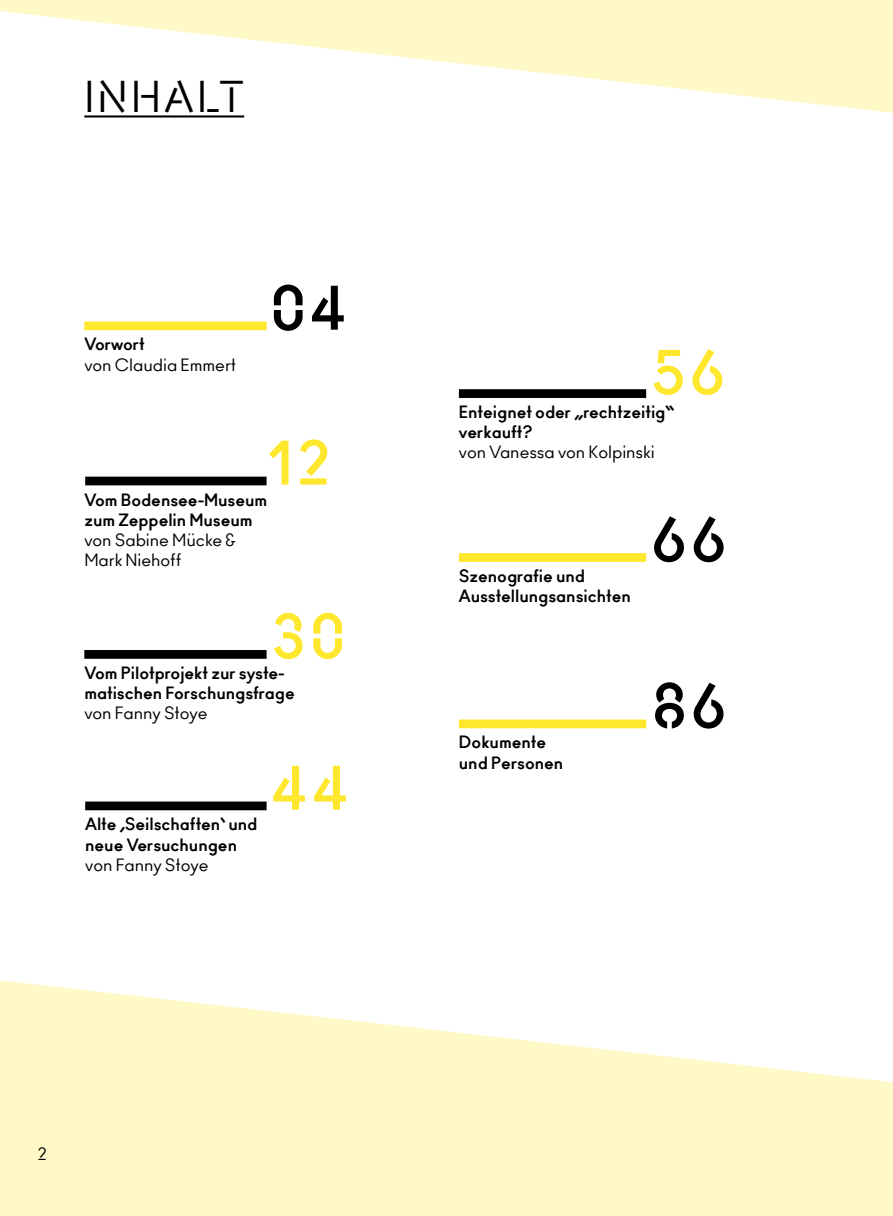
<style>
.page{position:relative;width:893px;height:1216px;background:#fff}
.page>*{position:absolute;margin:0;border:0;box-sizing:border-box;transform-origin:0 0}
.t1{font:700 58.62px "Ano Stencil";letter-spacing:.075em;color:#ffe72e}
.t2{font:700 58.62px "Ano Stencil";color:#000}
.t3{font:41.65px "Ano Stencil";letter-spacing:.065em;color:#000}
.t4{font:700 16.62px/20.1px "Ano";letter-spacing:-.005em;color:#000}
.t5{font:16.62px/20.1px "Ano";letter-spacing:-.005em;color:#000}
.t6{font:16.62px "Ano Stencil";color:#000}
</style>
<div class="page">
<svg style="left:0;top:980px;width:893px;height:235px;fill:#fff9c7"></svg>
<svg style="left:0;top:0;width:893px;height:113px;fill:#fff9c7"></svg>
<hr style="left:84px;top:115px;width:160px;height:2px;background:#000">
<div style="left:84px;top:321px;width:183px;height:9px;background:#ffe72e"></div>
<div style="left:85px;top:801px;width:182px;height:9px;background:#000"></div>
<div style="left:85px;top:476px;width:182px;height:9px;background:#000"></div>
<div style="left:459px;top:389px;width:187px;height:9px;background:#000"></div>
<div style="left:459px;top:719px;width:187px;height:9px;background:#ffe72e"></div>
<div style="left:84px;top:650px;width:183px;height:8px;background:#000"></div>
<div style="left:459px;top:553px;width:187px;height:9px;background:#ffe72e"></div>
<h2 class="t3" style="left:84px;top:70px;width:161px">INHALT</h2>
<p class="t4" style="left:84px;top:334px;width:62px">Vorwort</p>
<p class="t5" style="left:84px;top:355px;width:153px">von Claudia Emmert</p>
<h1 class="t2" style="left:271px;top:270px;width:77px">04</h1>
<h1 class="t1" style="left:265px;top:425px;width:66px">12</h1>
<p class="t4" style="left:84px;top:489px;width:185px">Vom Bodensee-Museum zum Zeppelin Museum</p>
<p class="t5" style="left:84px;top:530px;width:152px">von Sabine Mücke &amp;<br>Mark Niehoff</p>
<h1 class="t1" style="left:272px;top:599px;width:75px">30</h1>
<p class="t4" style="left:84px;top:663px;width:212px">Vom Pilotprojekt zur syste&shy;matischen Forschungsfrage</p>
<p class="t5" style="left:84px;top:703px;width:125px">von Fanny Stoye</p>
<p class="t4" style="left:85px;top:814px;width:174px">Alte ,Seilschaften‘ und neue Versuchungen</p>
<p class="t5" style="left:85px;top:854px;width:125px">von Fanny Stoye</p>
<h1 class="t1" style="left:271px;top:750px;width:79px">44</h1>
<p class="t6" style="left:38px;top:1143px;width:10px">2</p>
<h1 class="t1" style="left:651px;top:335px;width:76px">56</h1>
<p class="t4" style="left:459px;top:402px;width:217px">Enteignet oder „rechtzeitig“ verkauft?</p>
<p class="t5" style="left:459px;top:442px;width:197px">von Vanessa von Kolpinski</p>
<p class="t4" style="left:459px;top:566px;width:174px">Szenografie und<br>Ausstellungsansichten</p>
<h1 class="t2" style="left:651px;top:502px;width:77px">66</h1>
<p class="t4" style="left:459px;top:732px;width:106px">Dokumente und Personen</p>
<h1 class="t2" style="left:652px;top:668px;width:76px">86</h1>
</div>
